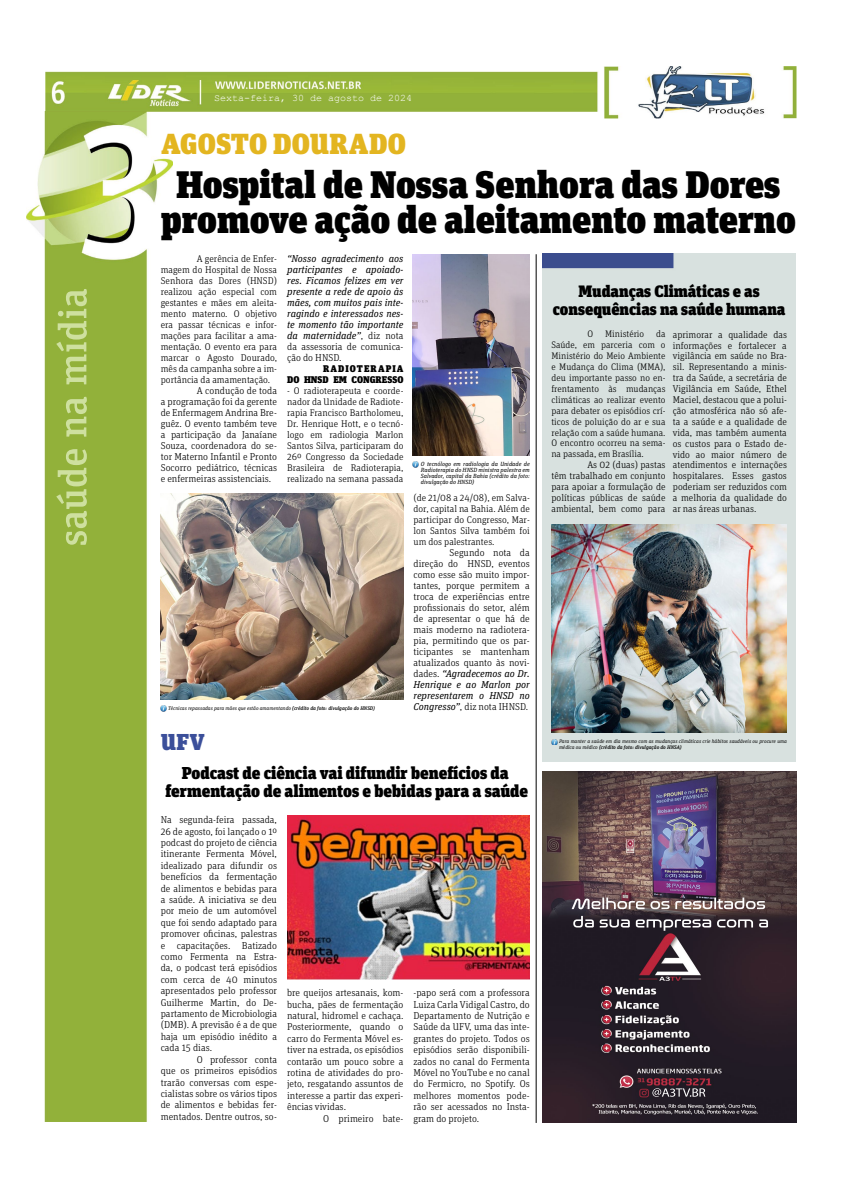
<style>
.page{position:relative;width:842px;height:1191px;background:#fff}
.page>*{position:absolute;margin:0;border:0;box-sizing:border-box;transform-origin:0 0}
.t1{font:900 38.3px/35px "Unit Slab Pro";color:#000;text-align:center}
.t2{font:900 29px "Unit Slab Pro";letter-spacing:.01em;color:#e3b520}
.t3{font:900 23px "Unit Slab Pro";color:#3b4f9a}
.t4{font:900 17.2px/18px "Unit Slab Pro";color:#000;text-align:center}
.t5{font:900 16.5px/18px "Unit Slab Pro";color:#000;text-align:center}
.t6{font:300 10px/11.4px "Unit Slab Pro";color:#000;text-align:justify}
.t7{font:italic 10px/11px "Unit Slab Pro";color:#000;text-align:justify}
.t8{font:10px "Courier New";color:#fff}
.t9{font:300 9.8px/10.9px "Unit Slab Pro";color:#000;text-align:justify}
.t10{font:300 9.7px/11px "Unit Slab Pro";color:#000;text-align:justify}
.t11{font:900 9.7px/11px "Unit Slab Pro";color:#000;text-align:right}
.t12{font:300 9.5px/10.9px "Unit Slab Pro";color:#000;text-align:justify}
.t13{font:italic 6px/6px "Unit Slab Pro";color:#000;text-align:justify}
.t14{font:italic 5.2px/5.8px "Unit Slab Pro";color:#000}
.s1{font-weight:300;font-style:normal}
.s2{font-weight:400;font-style:italic}
.s3{font-weight:500}
</style>
<div class="page">
<img style="left:27px;top:111px;width:146px;height:1010px">
<img style="left:45px;top:66px;width:751px;height:52px">
<svg style="left:56px;top:449px;width:31px;height:96px;background:#a7c15e"></svg>
<svg style="left:66px;top:397px;width:21px;height:39px"></svg>
<svg style="left:56px;top:289px;width:31px;height:95px;background:#a7c25e"></svg>
<hr style="left:536px;top:254px;width:1px;height:869px;background:#000">
<img style="left:412px;top:254px;width:117px;height:202px">
<img style="left:287px;top:815px;width:243px;height:164px">
<img style="left:161px;top:493px;width:242px;height:206px">
<div style="left:542px;top:253px;width:254px;height:508px;background:#d8e1df"></div>
<img style="left:551px;top:524px;width:236px;height:208px">
<svg style="left:551px;top:739px;width:6px;height:6px"></svg>
<svg style="left:161px;top:706px;width:6px;height:5px"></svg>
<img style="left:543px;top:771px;width:253px;height:352px">
<svg style="left:412px;top:461px;width:6px;height:6px"></svg>
<p class="t8" style="left:214px;top:92px;width:200px">Sexta-feira, 30 de agosto de 2024</p>
<h2 class="t2" style="left:161px;top:122px;width:246px">AGOSTO DOURADO</h2>
<h1 class="t1" style="left:161px;top:165px;width:637px">Hospital de Nossa Senhora das Dores promove ação de aleitamento materno</h1>
<p class="t7" style="left:287px;top:253px;width:118px">“Nosso agradecimento aos participantes e apoiado&shy;res. Ficamos felizes em ver presente a rede de apoio às mães, com muitos pais inte&shy;ragindo e interessados nes&shy;te momento tão importante da maternidade”<span class="s1">, diz nota da assessoria de comunica&shy;ção do HNSD.</span></p>
<p class="t11" style="left:287px;top:363px;width:118px">RADIOTERAPIA<br>DO HNSD EM CONGRESSO</p>
<p class="t10" style="left:287px;top:385px;width:118px">- O radioterapeuta e coorde&shy;nador da Unidade de Radiote&shy;rapia Francisco Bartholomeu, Dr. Henrique Hott, e o tecnó&shy;logo em radiologia Marlon Santos Silva, participaram do 26º Congresso da Sociedade Brasileira de Radioterapia, realizado na semana passada</p>
<p class="t9" style="left:161px;top:253px;width:118px;text-indent:36px">A gerência de Enfer&shy;magem do Hospital de Nossa Senhora das Dores (HNSD) realizou ação especial com gestantes e mães em aleita&shy;mento materno. O objetivo era passar técnicas e infor&shy;mações para facilitar a ama&shy;mentação. O evento era para marcar o Agosto Dourado, mês da campanha sobre a im&shy;portância da amamentação.</p>
<p class="t6" style="left:161px;top:385px;width:118px;line-height:11px;text-indent:36px">A condução de toda a programação foi da gerente de Enfermagem Andrina Bre&shy;guêz. O evento também teve a participação da Janaíane Souza, coordenadora do se&shy;tor Materno Infantil e Pronto Socorro pediátrico, técnicas e enfermeiras assistenciais.</p>
<h3 class="t5" style="left:553px;top:281px;width:234px">Mudanças Climáticas e as consequências na saúde humana</h3>
<p class="t12" style="left:551px;top:328px;width:116px;text-indent:105px">da Saúde, em parceria com o Ministério do Meio Ambiente e Mudança do Clima (MMA), deu importante passo no en&shy;frentamento às mudanças climáticas ao realizar evento para debater os episódios crí&shy;ticos de poluição do ar e sua relação com a saúde humana.<br>O encontro ocorreu na sema&shy;na passada, em Brasília.</p>
<p class="t9" style="left:551px;top:459px;width:116px;text-indent:36px">As 02 (duas) pastas têm trabalhado em conjunto para apoiar a formulação de políticas públicas de saúde ambiental, bem como para</p>
<p class="t9" style="left:673px;top:328px;width:116px">aprimorar a qualidade das informações e fortalecer a vigilância em saúde no Bra&shy;sil. Representando a minis&shy;tra da Saúde, a secretária de Vigilância em Saúde, Ethel Maciel, destacou que a polui&shy;ção atmosférica não só afe&shy;ta a saúde e a qualidade de vida, mas também aumenta os custos para o Estado de&shy;vido ao maior número de atendimentos e internações hospitalares. Esses gastos poderiam ser reduzidos com a melhoria da qualidade do ar nas áreas urbanas.</p>
<p class="t12" style="left:587px;top:328px;width:7px">O</p>
<p class="t12" style="left:605px;top:328px;width:41px">Ministério</p>
<p class="t13" style="left:421px;top:461px;width:110px">O tecnólogo em radiologia da Unidade de Radioterapia do HNSD ministra palestra em Salvador, capital da Bahia (crédito da foto: divulgação do HNSD)</p>
<p class="t10" style="left:413px;top:492px;width:118px">(de 21/08 a 24/08), em Salva&shy;dor, capital na Bahia. Além de participar do Congresso, Mar&shy;lon Santos Silva também foi um dos palestrantes.</p>
<p class="t6" style="left:413px;top:547px;width:118px;line-height:11px;text-indent:36px">Segundo nota da direção do HNSD, eventos como esse são muito impor&shy;tantes, porque permitem a troca de experiências entre profissionais do setor, além de apresentar o que há de mais moderno na radiotera&shy;pia, permitindo que os par&shy;ticipantes se mantenham atualizados quanto às novi&shy;dades. <span class="s2">“Agradecemos ao Dr.<br>Henrique e ao Marlon por representarem o HNSD no Congresso”</span>, diz nota IHNSD.</p>
<p class="t14" style="left:168px;top:705px;width:208px">Técnicas repassadas para mães que estão amamentando <span class="s3">(crédito da foto: divulgação do HNSD)</span></p>
<h3 class="t3" style="left:161px;top:724px;width:45px">UFV</h3>
<h3 class="t4" style="left:166px;top:762px;width:364px">Podcast de ciência vai difundir benefícios da fermentação de alimentos e bebidas para a saúde</h3>
<p class="t6" style="left:161px;top:813px;width:118px">Na segunda-feira passada, 26 de agosto, foi lançado o 1º podcast do projeto de ciência itinerante Fermenta Móvel, idealizado para difundir os benefícios da fermentação de alimentos e bebidas para a saúde. A iniciativa se deu por meio de um automóvel que foi sendo adaptado para promover oficinas, palestras e capacitações. Batizado como Fermenta na Estra&shy;da, o podcast terá episódios com cerca de 40 minutos apresentados pelo professor Guilherme Martin, do De&shy;partamento de Microbiologia (DMB). A previsão é a de que haja um episódio inédito a cada 15 dias.</p>
<p class="t6" style="left:161px;top:1053px;width:118px;text-indent:36px">O professor conta que os primeiros episódios trarão conversas com espe&shy;cialistas sobre os vários tipos de alimentos e bebidas fer&shy;mentados. Dentre outros, so-</p>
<p class="t6" style="left:287px;top:986px;width:118px">bre queijos artesanais, kom&shy;bucha, pães de fermentação natural, hidromel e cachaça.<br>Posteriormente, quando o carro do Fermenta Móvel es&shy;tiver na estrada, os episódios contarão um pouco sobre a rotina de atividades do pro&shy;jeto, resgatando assuntos de interesse a partir das experi&shy;ências vividas.</p>
<p class="t6" style="left:323px;top:1112px;width:82px">O primeiro bate-</p>
<p class="t6" style="left:413px;top:986px;width:118px">-papo será com a professora Luiza Carla Vidigal Castro, do Departamento de Nutrição e Saúde da UFV, uma das inte&shy;grantes do projeto. Todos os episódios serão disponibili&shy;zados no canal do Fermenta Móvel no YouTube e no canal do Fermicro, no Spotify. Os melhores momentos pode&shy;rão ser acessados no Insta&shy;gram do projeto.</p>
<p class="t14" style="left:559px;top:738px;width:229px">Para manter a saúde em dia mesmo com as mudanças climáticas crie hábitos saudáveis ou procure uma médica ou médico <span class="s3">(crédito da foto: divulgação do HNSA)</span></p>
</div>
